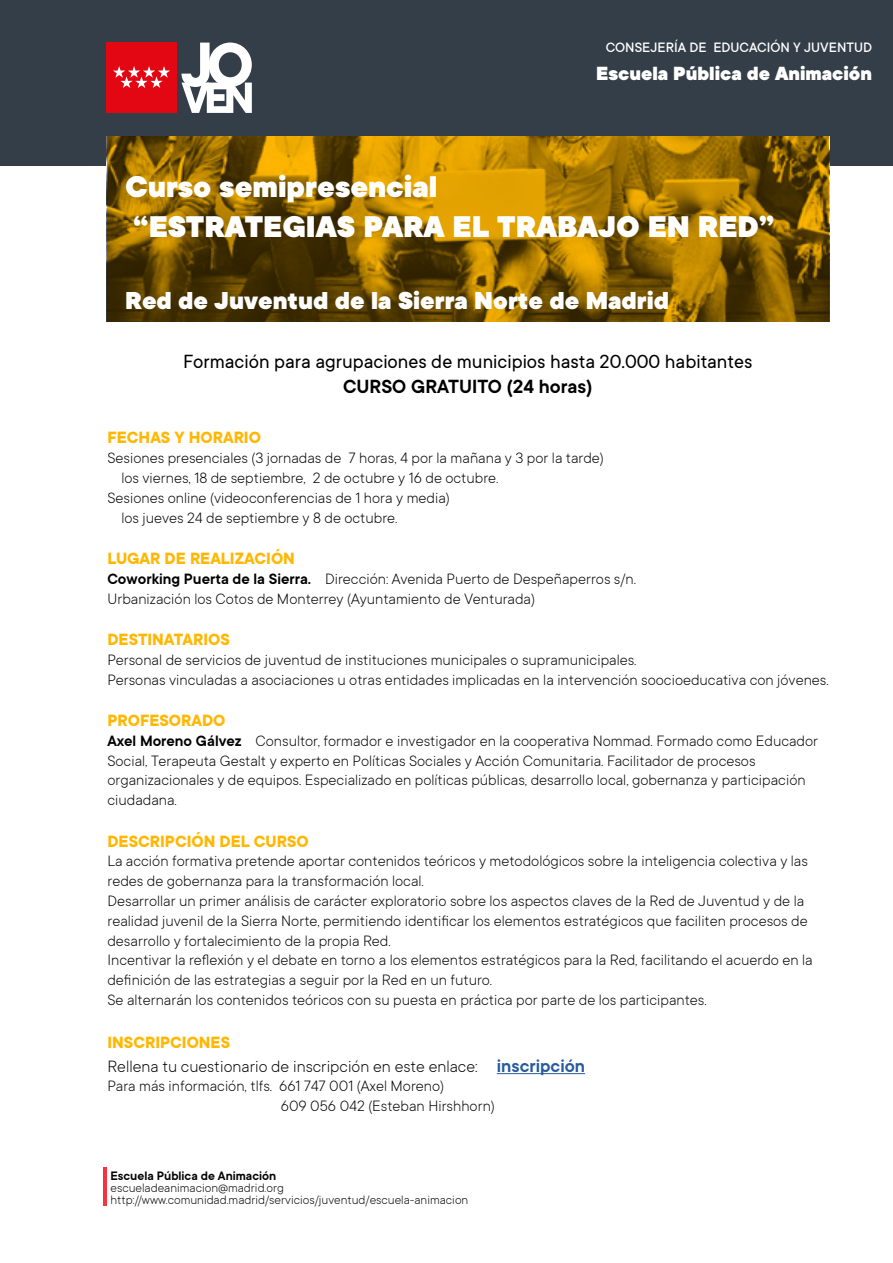
<style>
.page{position:relative;width:893px;height:1263px;background:#fff}
.page>*{position:absolute;margin:0;border:0;box-sizing:border-box;transform-origin:0 0}
.t1{font:900 33px/39.6px "TT Commons";color:#fff}
.t2{font:900 27px "TT Commons";color:#fff}
.t3{font:21px "TT Commons";color:#000}
.t4{font:900 21px "TT Commons";color:#fff}
.t5{font:600 21px "TT Commons";color:#000}
.t6{font:700 18px "TT Commons";color:#ffb700}
.t7{font:300 18px/23.4px "TT Commons";color:#000}
.t8{font:300 16.5px/19.8px "TT Commons";color:#000}
.t9{font:500 15px "TT Commons";color:#fff}
.t10{font:300 13.5px/12px "TT Commons";color:#000}
.t11{font:600 13.5px "TT Commons";color:#000}
.s1{font-weight:600}
.s2{font-weight:700;color:#ffb700}
.s3{font-weight:600;font-size:19.5px;color:#275b9b}
</style>
<div class="page">
<div style="left:0;top:0;width:893px;height:165px;background:#333e48"></div>
<div style="left:106px;top:43px;width:71px;height:70px;background:#e30613"></div>
<svg style="left:113px;top:66px;width:57px;height:22px"></svg>
<svg style="left:181px;top:43px;width:71px;height:70px"></svg>
<hr style="left:103px;top:1167px;width:4px;height:39px;background:#f6343f">
<svg style="left:107px;top:136px;width:722px;height:185px;background:#896200"></svg>
<hr style="left:497px;top:1073px;width:88px;height:1px;background:#275b9b">
<p class="t9" style="left:606px;top:40px;width:268px">CONSEJERÍA DE EDUCACIÓN Y JUVENTUD</p>
<p class="t4" style="left:596px;top:62px;width:277px">Escuela Pública de Animación</p>
<h1 class="t1" style="left:125px;top:168px;width:651px">Curso semipresencial<br>“ESTRATEGIAS PARA EL TRABAJO EN RED”</h1>
<h2 class="t2" style="left:125px;top:285px;width:545px">Red de Juventud de la Sierra Norte de Madrid</h2>
<p class="t3" style="left:183px;top:350px;width:571px">Formación para agrupaciones de municipios hasta 20.000 habitantes</p>
<p class="t5" style="left:343px;top:375px;width:251px">CURSO GRATUITO (24 horas)</p>
<p class="t6" style="left:107px;top:428px;width:155px">FECHAS Y HORARIO</p>
<p class="t8" style="left:107px;top:448px;width:498px">Sesiones presenciales (3 jornadas de 7 horas, 4 por la mañana y 3 por la tarde)</p>
<p class="t8" style="left:121px;top:468px;width:379px">los viernes, 18 de septiembre, 2 de octubre y 16 de octubre.</p>
<p class="t8" style="left:107px;top:488px;width:344px">Sesiones online (videoconferencias de 1 hora y media)</p>
<p class="t8" style="left:121px;top:507px;width:278px">los jueves 24 de septiembre y 8 de octubre.</p>
<p class="t6" style="left:107px;top:548px;width:189px">LUGAR DE REALIZACIÓN</p>
<p class="t8" style="left:107px;top:569px;width:530px"><span class="s1">Coworking Puerta de la Sierra.</span> Dirección: Avenida Puerto de Despeñaperros s/n.<br>Urbanización los Cotos de Monterrey (Ayuntamiento de Venturada)</p>
<p class="t6" style="left:107px;top:629px;width:124px">DESTINATARIOS</p>
<p class="t8" style="left:107px;top:650px;width:723px">Personal de servicios de juventud de instituciones municipales o supramunicipales.<br>Personas vinculadas a asociaciones u otras entidades implicadas en la intervención soocioeducativa con jóvenes.</p>
<p class="t6" style="left:107px;top:710px;width:119px">PROFESORADO</p>
<p class="t8" style="left:107px;top:731px;width:712px"><span class="s1">Axel Moreno Gálvez</span> Consultor, formador e investigador en la cooperativa Nommad. Formado como Educador Social, Terapeuta Gestalt y experto en Políticas Sociales y Acción Comunitaria. Facilitador de procesos organizacionales y de equipos. Especializado en políticas públicas, desarrollo local, gobernanza y participación ciudadana.</p>
<p class="t6" style="left:107px;top:831px;width:203px">DESCRIPCIÓN DEL CURSO</p>
<p class="t8" style="left:107px;top:851px;width:707px">La acción formativa pretende aportar contenidos teóricos y metodológicos sobre la inteligencia colectiva y las redes de gobernanza para la transformación local.<br>Desarrollar un primer análisis de carácter exploratorio sobre los aspectos claves de la Red de Juventud y de la realidad juvenil de la Sierra Norte, permitiendo identificar los elementos estratégicos que faciliten procesos de desarrollo y fortalecimiento de la propia Red.<br>Incentivar la reflexión y el debate en torno a los elementos estratégicos para la Red, facilitando el acuerdo en la definición de las estrategias a seguir por la Red en un futuro.<br>Se alternarán los contenidos teóricos con su puesta en práctica por parte de los participantes.</p>
<p class="t7" style="left:107px;top:1031px;width:479px"><span class="s2">INSCRIPCIONES<br></span>Rellena tu cuestionario de inscripción en este enlace: <span class="s3">inscripción</span></p>
<p class="t8" style="left:281px;top:1076px;width:216px;text-indent:-173px">Para más información, tlfs. 661 747 001 (Axel Moreno)<br>609 056 042 (Esteban Hirshhorn)</p>
<p class="t11" style="left:111px;top:1168px;width:167px">Escuela Pública de Animación</p>
<p class="t10" style="left:111px;top:1181px;width:359px">escueladeanimacion@madrid.org http://www.comunidad.madrid/servicios/juventud/escuela-animacion</p>
</div>
